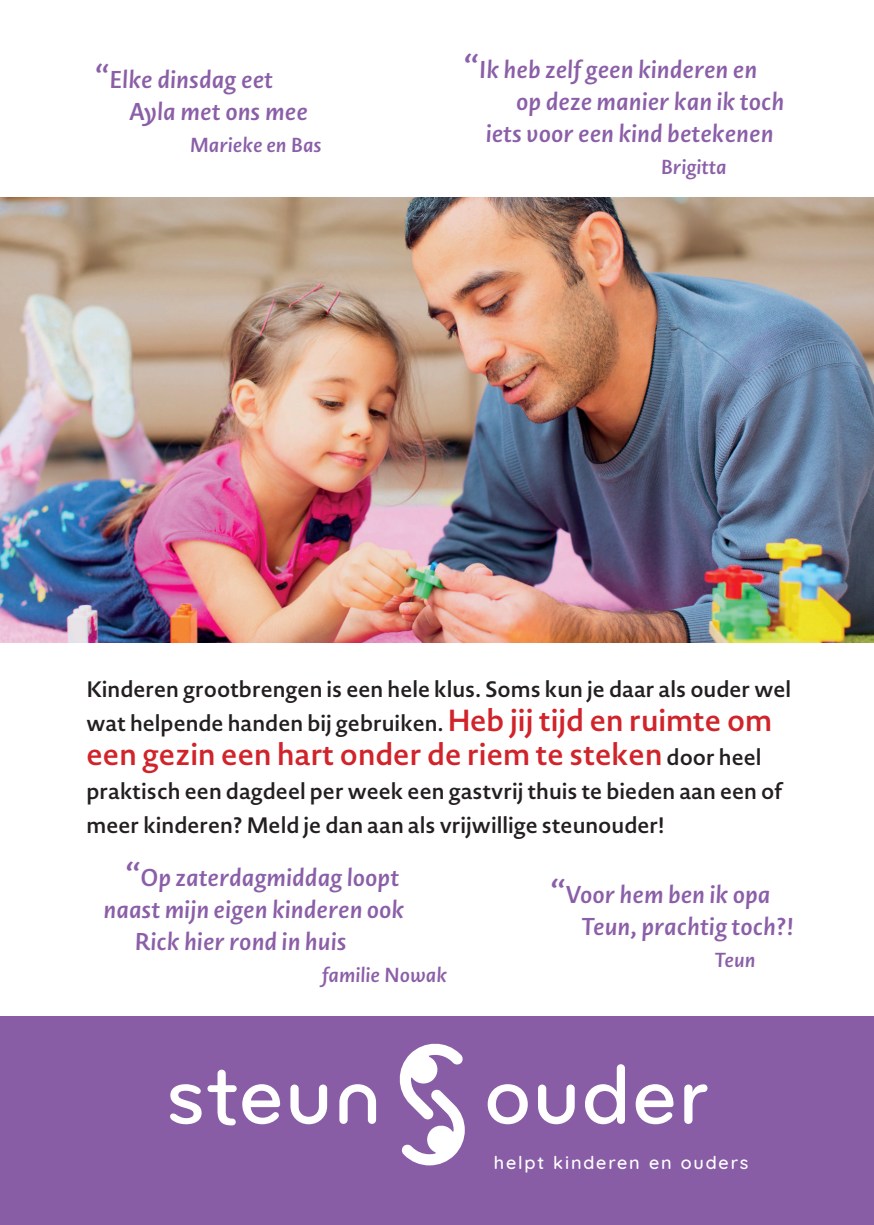
<style>
.page{position:relative;width:874px;height:1225px;background:#fff}
.page>*{position:absolute;margin:0;border:0;box-sizing:border-box;transform-origin:0 0}
.t1{font:600 30px "Novel Sans Pro";color:#d1232a}
.t2{font:italic 600 24px/32px "Novel Sans Pro";color:#8b5fa8;scale:1.07 1}
.t3{font:600 22px/34px "Novel Sans Pro";color:#231f20}
.t4{font:italic 600 20px "Novel Sans Pro";color:#8b5fa8;scale:1.07 1}
.t5{font:500 18px "Quicksand";letter-spacing:.1em;color:#fff}
.s1{font-size:30px}
.s2{font-size:30px;color:#d1232a}
.s3{font-size:22px;color:#231f20}
</style>
<div class="page">
<img style="left:0;top:197px;width:873px;height:445px">
<div style="left:0;top:1016px;width:873px;height:209px;background:#895ca6"></div>
<svg style="left:399px;top:1043px;width:65px;height:122px"></svg>
<svg style="left:170px;top:1084px;width:31px;height:40px"></svg>
<svg style="left:207px;top:1069px;width:29px;height:56px"></svg>
<svg style="left:242px;top:1084px;width:38px;height:40px"></svg>
<svg style="left:290px;top:1084px;width:37px;height:40px"></svg>
<svg style="left:339px;top:1084px;width:37px;height:40px"></svg>
<svg style="left:487px;top:1084px;width:40px;height:40px"></svg>
<svg style="left:538px;top:1084px;width:36px;height:40px"></svg>
<svg style="left:585px;top:1064px;width:39px;height:60px"></svg>
<svg style="left:635px;top:1084px;width:38px;height:40px"></svg>
<svg style="left:684px;top:1084px;width:23px;height:40px"></svg>
<p class="t2" style="left:129px;top:63px;width:169px;text-indent:-34px"><span class="s1">“</span>Elke dinsdag eet<br>Ayla met ons mee</p>
<p class="t4" style="left:189px;top:131px;width:125px">Marieke en Bas</p>
<p class="t2" style="left:463px;top:53px;width:275px"><span class="s1">“</span>Ik heb zelf geen kinderen en</p>
<p class="t2" style="left:516px;top:85px;width:252px">op deze manier kan ik toch</p>
<p class="t2" style="left:485px;top:117px;width:270px">iets voor een kind betekenen</p>
<p class="t4" style="left:660px;top:152px;width:63px">Brigitta</p>
<p class="t3" style="left:86px;top:672px;width:705px">Kinderen grootbrengen is een hele klus. Soms kun je daar als ouder wel wat helpende handen bij gebruiken. <span class="s2">Heb jij tijd en ruimte om</span></p>
<h1 class="t1" style="left:86px;top:733px;width:676px">een gezin een hart onder de riem te steken <span class="s3">door heel</span></h1>
<p class="t3" style="left:86px;top:774px;width:697px">praktisch een dagdeel per week een gastvrij thuis te bieden aan een of meer kinderen? Meld je dan aan als vrijwillige steunouder!</p>
<p class="t2" style="left:125px;top:861px;width:257px"><span class="s1">“</span>Op zaterdagmiddag loopt</p>
<p class="t2" style="left:103px;top:893px;width:282px">naast mijn eigen kinderen ook</p>
<p class="t2" style="left:134px;top:925px;width:200px">Rick hier rond in huis</p>
<p class="t4" style="left:322px;top:961px;width:118px">familie Nowak</p>
<p class="t2" style="left:580px;top:878px;width:201px;text-indent:-31px"><span class="s1">“</span>Voor hem ben ik opa<br>Teun, prachtig toch?!</p>
<p class="t4" style="left:714px;top:946px;width:40px">Teun</p>
<p class="t5" style="left:493px;top:1148px;width:256px">helpt kinderen en ouders</p>
</div>
